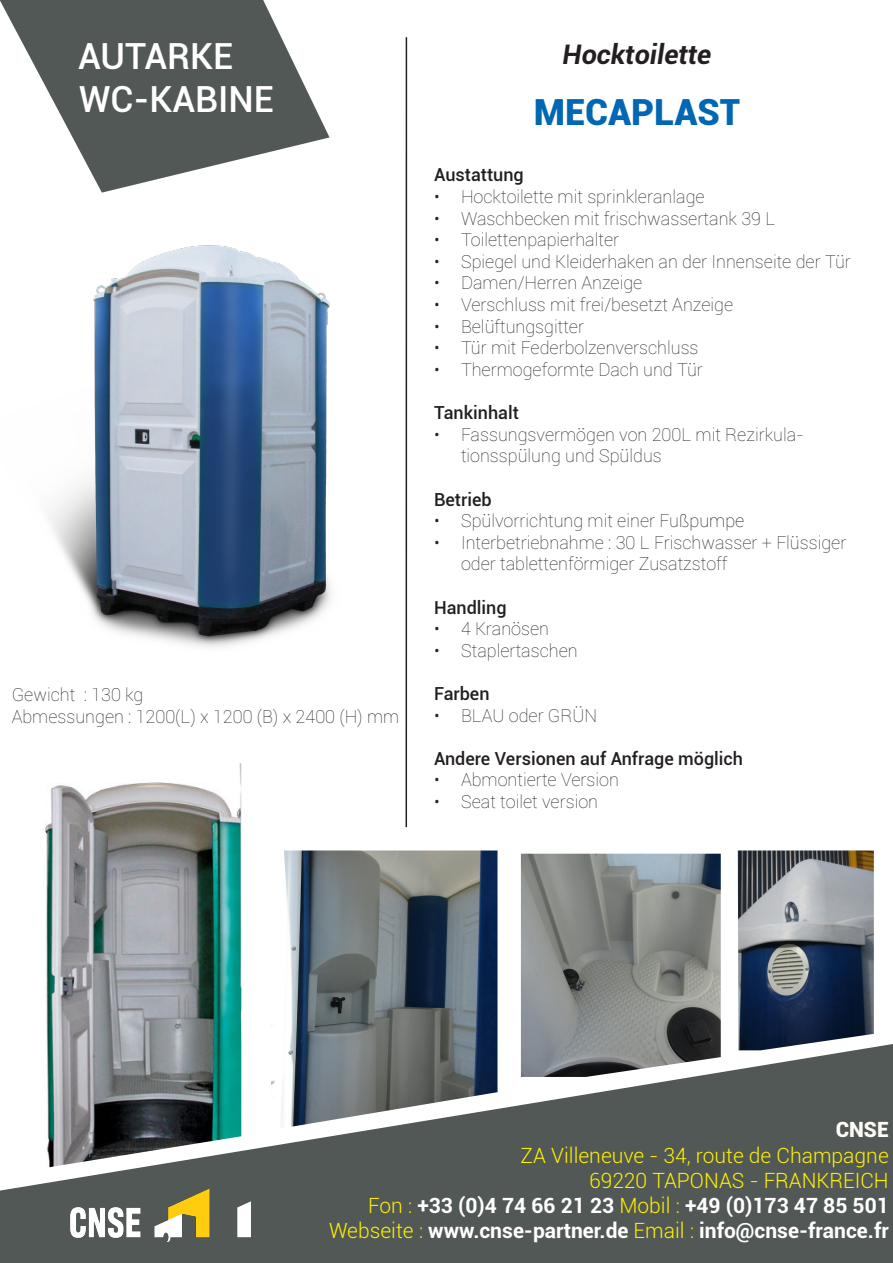
<style>
.page{position:relative;width:893px;height:1263px;background:#fff}
.page>*{position:absolute;margin:0;border:0;box-sizing:border-box;transform-origin:0 0}
.t1{font:500 36px "Roboto";color:#fff}
.t2{font:900 36px "Roboto";color:#0166b3}
.t3{font:italic 700 27px "Roboto";color:#231f20}
.t4{font:700 21px "Roboto";color:#fff}
.t5{font:300 21px "Roboto";color:#fff101}
.t6{font:900 21px "Roboto";color:#fffef6}
.t7{font:100 18px/21.6px "Roboto";color:#231f20}
.t8{font:500 18px "Roboto";color:#231f20}
.s1{color:#140c11}
.s2{font-weight:300;color:#fff101}
</style>
<div class="page">
<svg style="left:0;top:0;width:330px;height:193px;fill:#525855"></svg>
<svg style="left:0;top:1044px;width:893px;height:219px;fill:#525855"></svg>
<hr style="left:405px;top:37px;width:2px;height:790px;background:#231f20">
<img style="left:35px;top:763px;width:206px;height:406px">
<img style="left:269px;top:850px;width:228px;height:280px">
<img style="left:521px;top:854px;width:200px;height:223px">
<img style="left:50px;top:245px;width:281px;height:402px">
<img style="left:53px;top:1169px;width:208px;height:94px">
<img style="left:738px;top:850px;width:136px;height:200px">
<p class="t1" style="left:78px;top:31px;width:156px">AUTARKE</p>
<p class="t1" style="left:79px;top:74px;width:196px">WC-KABINE</p>
<p class="t7" style="left:12px;top:683px;width:133px">Gewicht : 130 kg</p>
<p class="t7" style="left:12px;top:705px;width:389px">Abmessungen : 1200(L) x 1200 (B) x 2400 (H) mm</p>
<p class="t3" style="left:563px;top:35px;width:150px">Hocktoilette</p>
<p class="t2" style="left:534px;top:87px;width:208px">MECAPLAST</p>
<p class="t8" style="left:434px;top:162px;width:91px">Austattung</p>
<p class="t7" style="left:434px;top:185px;width:272px">• Hocktoilette mit sprinkleranlage</p>
<p class="t7" style="left:434px;top:207px;width:343px">• Waschbecken mit frischwassertank 39 L</p>
<p class="t7" style="left:434px;top:228px;width:187px">• Toilettenpapierhalter</p>
<p class="t7" style="left:434px;top:250px;width:418px">• Spiegel und Kleiderhaken an der Innenseite der Tür</p>
<p class="t7" style="left:434px;top:272px;width:210px">• Damen/Herren Anzeige</p>
<p class="t7" style="left:434px;top:293px;width:301px">• Verschluss mit frei/besetzt Anzeige</p>
<p class="t7" style="left:434px;top:315px;width:152px">• Belüftungsgitter</p>
<p class="t7" style="left:434px;top:336px;width:266px">• Tür mit Federbolzenverschluss</p>
<p class="t7" style="left:434px;top:358px;width:270px">• Thermogeformte Dach und Tür</p>
<p class="t8" style="left:434px;top:400px;width:86px">Tankinhalt</p>
<p class="t7" style="left:461px;top:423px;width:344px;text-indent:-27px">• Fassungsvermögen von 200L mit Rezirkula&shy;tionsspülung und Spüldus</p>
<p class="t8" style="left:434px;top:486px;width:59px">Betrieb</p>
<p class="t7" style="left:434px;top:509px;width:312px">• Spülvorrichtung mit einer Fu<span class="s1">ßpumpe</span></p>
<p class="t7" style="left:461px;top:531px;width:387px;text-indent:-27px">• Interbetriebnahme : 30 L Frischwasser + Flüssiger oder tablettenförmiger Zusatzstoff</p>
<p class="t8" style="left:434px;top:594px;width:74px">Handling</p>
<p class="t7" style="left:434px;top:617px;width:117px">• 4 Kranösen</p>
<p class="t7" style="left:434px;top:639px;width:145px">• Staplertaschen</p>
<p class="t8" style="left:434px;top:681px;width:57px">Farben</p>
<p class="t7" style="left:434px;top:704px;width:165px">• BLAU oder GRÜN</p>
<p class="t8" style="left:434px;top:746px;width:311px">Andere Versionen auf Anfrage möglich</p>
<p class="t7" style="left:434px;top:768px;width:186px">• Abmontierte Version</p>
<p class="t7" style="left:434px;top:790px;width:166px">• Seat toilet version</p>
<p class="t6" style="left:836px;top:1115px;width:55px">CNSE</p>
<p class="t5" style="left:521px;top:1140px;width:370px">ZA Villeneuve - 34, route de Champagne</p>
<p class="t5" style="left:589px;top:1166px;width:301px">69220 TAPONAS - FRANKREICH</p>
<p class="t4" style="left:368px;top:1191px;width:522px"><span class="s2">Fon :</span> +33 (0)4 74 66 21 23 <span class="s2">Mobil :</span> +49 (0)173 47 85 501</p>
<p class="t4" style="left:329px;top:1216px;width:561px"><span class="s2">Webseite :</span> www.cnse-partner.de <span class="s2">Email :</span> info@cnse-france.fr</p>
</div>
